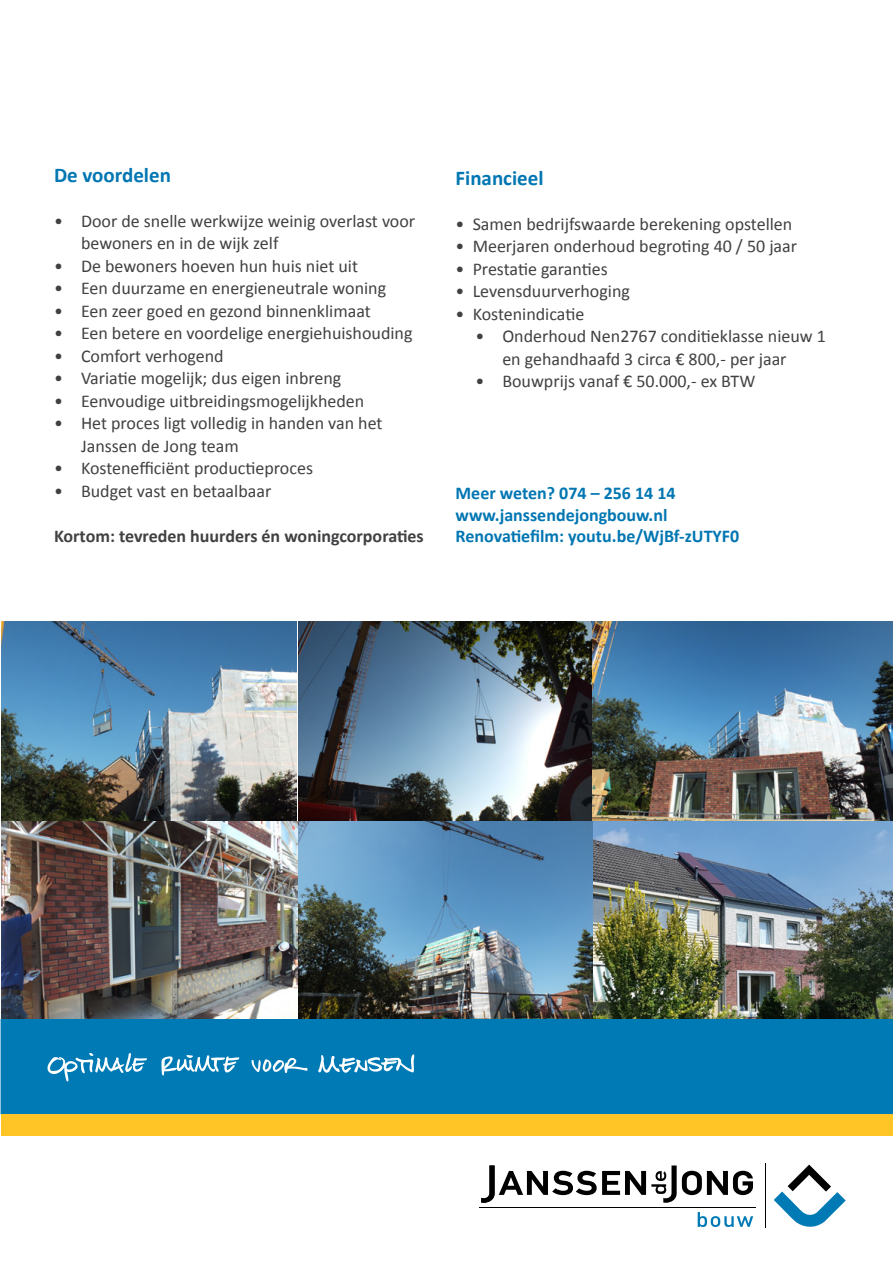
<style>
.page{position:relative;width:893px;height:1263px;background:#fff}
.page>*{position:absolute;margin:0;border:0;box-sizing:border-box;transform-origin:0 0}
.t1{font:700 21px "Calibri";color:#0076b2}
.t2{font:18px/22.5px "Calibri";color:#414042}
.t3{font:700 18px/21.6px "Calibri";color:#0076b2}
.t4{font:700 18px "Calibri";color:#414042}
</style>
<div class="page">
<img style="left:1px;top:622px;width:591px;height:200px">
<img style="left:592px;top:622px;width:301px;height:200px">
<img style="left:2px;top:822px;width:891px;height:197px">
<div style="left:1px;top:1019px;width:892px;height:95px;background:#007ab5"></div>
<div style="left:1px;top:1114px;width:892px;height:22px;background:#ffc425"></div>
<svg style="left:161px;top:1055px;width:78px;height:20px"></svg>
<svg style="left:318px;top:1054px;width:96px;height:19px"></svg>
<svg style="left:47px;top:1053px;width:100px;height:28px;background:#3a98c5"></svg>
<svg style="left:251px;top:1058px;width:57px;height:15px"></svg>
<svg style="left:481px;top:1165px;width:272px;height:38px"></svg>
<svg style="left:698px;top:1212px;width:55px;height:15px"></svg>
<svg style="left:774px;top:1164px;width:72px;height:63px"></svg>
<hr style="left:765px;top:1163px;width:1px;height:65px;background:#000">
<hr style="left:479px;top:1207px;width:276px;height:1px;background:#000">
<p class="t1" style="left:54px;top:161px;width:118px">De voordelen</p>
<p class="t2" style="left:81px;top:209px;width:336px;text-indent:-27px">• Door de snelle werkwijze weinig overlast voor bewoners en in de wijk zelf</p>
<p class="t2" style="left:54px;top:254px;width:306px">• De bewoners hoeven hun huis niet uit</p>
<p class="t2" style="left:54px;top:277px;width:334px">• Een duurzame en energieneutrale woning</p>
<p class="t2" style="left:54px;top:299px;width:318px">• Een zeer goed en gezond binnenklimaat</p>
<p class="t2" style="left:54px;top:322px;width:360px">• Een betere en voordelige energiehuishouding</p>
<p class="t2" style="left:54px;top:344px;width:171px">• Comfort verhogend</p>
<p class="t2" style="left:54px;top:367px;width:289px">• Variatie mogelijk; dus eigen inbreng</p>
<p class="t2" style="left:54px;top:389px;width:312px">• Eenvoudige uitbreidingsmogelijkheden</p>
<p class="t2" style="left:81px;top:412px;width:303px;text-indent:-27px">• Het proces ligt volledig in handen van het<br>Janssen de Jong team</p>
<p class="t2" style="left:54px;top:457px;width:261px">• Kostenefficiënt productieproces</p>
<p class="t2" style="left:54px;top:479px;width:219px">• Budget vast en betaalbaar</p>
<p class="t4" style="left:54px;top:524px;width:371px">Kortom: tevreden huurders én woningcorporaties</p>
<p class="t1" style="left:456px;top:164px;width:89px">Financieel</p>
<p class="t2" style="left:456px;top:213px;width:338px">• Samen bedrijfswaarde berekening opstellen</p>
<p class="t2" style="left:456px;top:235px;width:343px">• Meerjaren onderhoud begroting 40 / 50 jaar</p>
<p class="t2" style="left:456px;top:258px;width:154px">• Prestatie garanties</p>
<p class="t2" style="left:456px;top:280px;width:176px">• Levensduurverhoging</p>
<p class="t2" style="left:456px;top:303px;width:130px">• Kostenindicatie</p>
<p class="t2" style="left:502px;top:325px;width:325px;text-indent:-27px">• Onderhoud Nen2767 conditieklasse nieuw 1 en gehandhaafd 3 circa € 800,- per jaar</p>
<p class="t2" style="left:475px;top:370px;width:282px">• Bouwprijs vanaf € 50.000,- ex BTW</p>
<p class="t3" style="left:456px;top:482px;width:285px">Meer weten? 074 – 256 14 14 www.janssendejongbouw.nl<br>Renovatiefilm: youtu.be/WjBf-zUTYF0</p>
</div>
